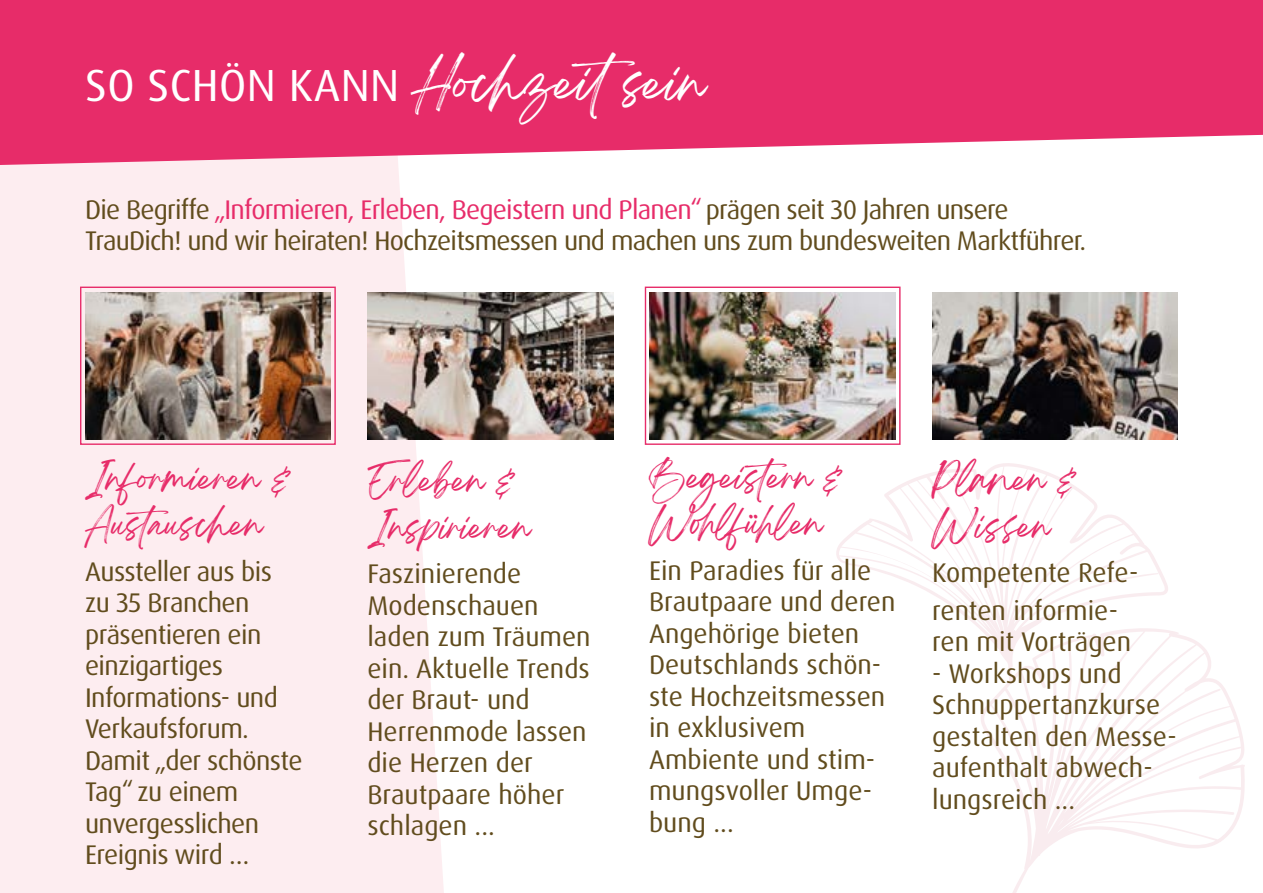
<style>
.page{position:relative;width:1263px;height:893px;background:#fff}
.page>*{position:absolute;margin:0;border:0;box-sizing:border-box;transform-origin:0 0}
.t1{font:45px "Breathing";color:#fff}
.t2{font:30px/46.5px "Breathing";color:#e72c69}
.t3{font:27px/31.5px "Dax OT";letter-spacing:-.005em;color:#614c1d}
.t4{font:27px/31.5px "Dax OT";letter-spacing:-.03em;color:#614c1d}
.s1{color:#e72c69}
</style>
<div class="page">
<svg style="left:836px;top:463px;width:409px;height:430px"></svg>
<div style="left:0;top:165px;width:444px;height:728px;background:#fdedf0"></div>
<svg style="left:0;top:0;width:1263px;height:165px;background:#e93f76"></svg>
<img style="left:85px;top:292px;width:246px;height:147px">
<img style="left:650px;top:292px;width:245px;height:147px">
<img style="left:932px;top:292px;width:246px;height:147px">
<img style="left:367px;top:292px;width:246px;height:147px">
<div style="left:645px;top:287px;width:255px;height:158px;border:1px solid #e72c69"></div>
<div style="left:80px;top:287px;width:256px;height:158px;border:1px solid #e72c69"></div>
<h1 class="t1" style="left:85px;top:69px;width:621px"><sup>SO</sup> <sup>SCHÖN</sup> <sup>KANN</sup> Hochzeitsein</h1>
<p class="t4" style="left:85px;top:194px;width:1003px">Die Begriffe <span class="s1">„Informieren, Erleben, Begeistern und Planen“</span> prägen seit 30 Jahren unsere<br>TrauDich! und wir heiraten! Hochzeitsmessen und machen uns zum bundesweiten Marktführer.</p>
<p class="t2" style="left:85px;top:463px;width:207px">Informieren &amp;<br>Austauschen</p>
<p class="t3" style="left:85px;top:556px;width:219px">Aussteller aus bis zu 35 Branchen präsentieren ein einzigartiges<br>Informations- und<br>Verkaufsforum.<br>Damit „der schönste<br>Tag“ zu einem unvergesslichen<br>Ereignis wird …</p>
<p class="t2" style="left:367px;top:466px;width:164px">Erleben &amp;<br>Inspirieren</p>
<p class="t3" style="left:367px;top:558px;width:225px">Faszinierende<br>Modenschauen laden zum Träumen ein. Aktuelle Trends der Braut- und<br>Herrenmode lassen die Herzen der<br>Brautpaare höher schlagen ...</p>
<p class="t2" style="left:649px;top:462px;width:194px">Begeistern &amp;<br>Wohlfühlen</p>
<p class="t3" style="left:649px;top:555px;width:248px">Ein Paradies für alle<br>Brautpaare und deren<br>Angehörige bieten<br>Deutschlands schön&shy;ste Hochzeitsmessen in exklusivem<br>Ambiente und stim&shy;mungsvoller Umge&shy;bung ...</p>
<p class="t2" style="left:932px;top:464px;width:145px">Planen &amp;<br>Wissen</p>
<p class="t3" style="left:932px;top:554px;width:208px;line-height:37.5px">Kompetente Refe&shy;renten informie-</p>
<p class="t3" style="left:932px;top:626px;width:200px">ren mit Vorträgen</p>
<p class="t3" style="left:932px;top:658px;width:246px">- Workshops und<br>Schnuppertanzkurse gestalten den Messe&shy;aufenthalt abwech&shy;lungsreich ...</p>
</div>
